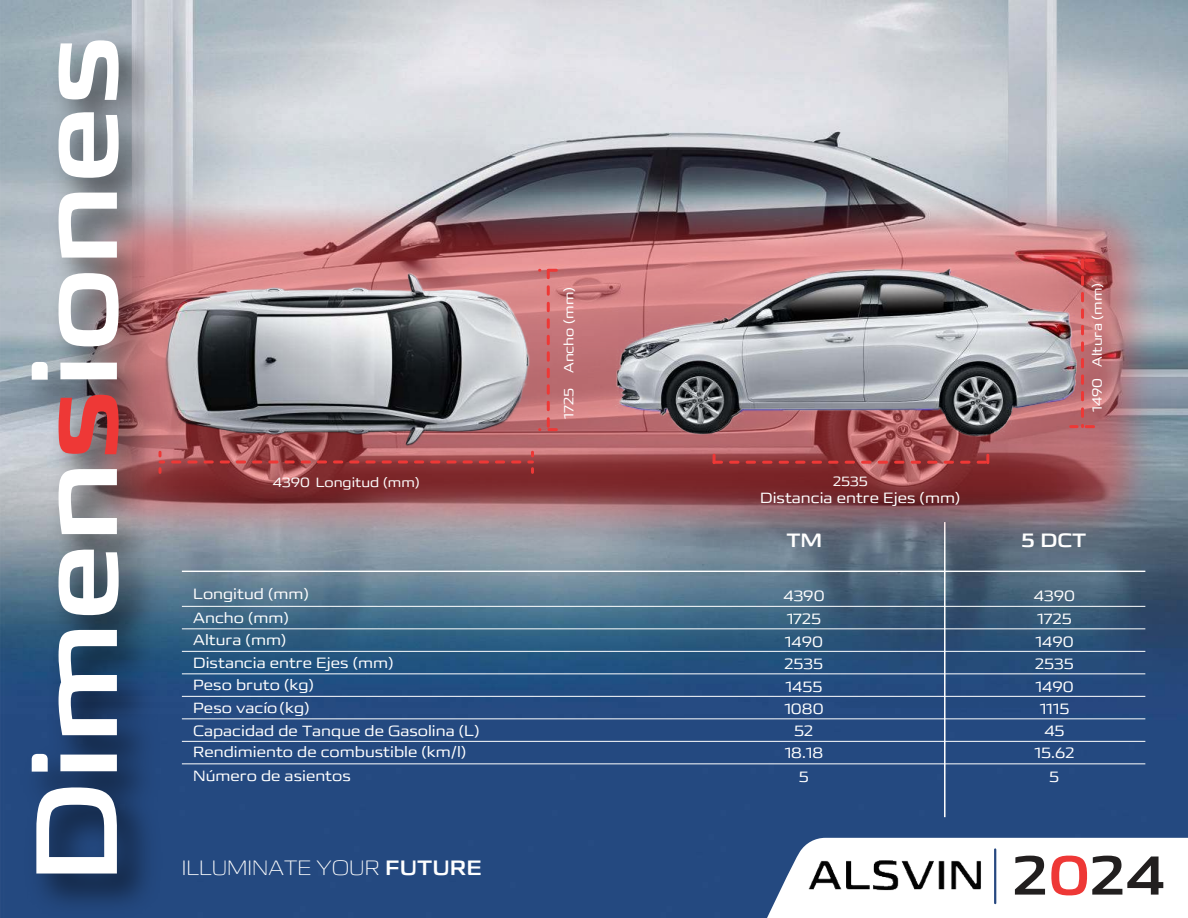
<style>
.page{position:relative;width:1188px;height:918px;background:#fff}
.page>*{position:absolute;margin:0;border:0;box-sizing:border-box;transform-origin:0 0}
.t1{font:116.7px "CHANGANUNITYPES B GB1 0";color:#fff}
.t2{font:55.2px "CHANGANUNITYPES B GB1 0";color:#221f1f}
.t3{font:21px "CHANGANUNITYPES L GB1 0";color:#fff}
.t4{font:19.5px "CHANGANUNITYPES B GB1 0";color:#fff}
.t5{font:15px "CHANGANUNITYPES R GB1 0";color:#fff}
.t6{font:13.5px "CHANGANUNITYPES R GB1 0";color:#fff}
.s1{color:#ee3836}
.s2{font-family:"CHANGANUNITYPES B GB1 0"}
</style>
<div class="page">
<img style="left:0;top:0;width:1188px;height:918px">
<hr style="left:182px;top:571px;width:963px;height:1px;background:#fff">
<hr style="left:182px;top:606px;width:963px;height:1px;background:#fff">
<hr style="left:182px;top:629px;width:963px;height:1px;background:#fff">
<hr style="left:182px;top:651px;width:963px;height:1px;background:#fff">
<hr style="left:182px;top:674px;width:963px;height:1px;background:#fff">
<hr style="left:182px;top:696px;width:963px;height:1px;background:#fff">
<hr style="left:182px;top:719px;width:963px;height:1px;background:#fff">
<hr style="left:182px;top:741px;width:963px;height:1px;background:#fff">
<hr style="left:182px;top:764px;width:963px;height:1px;background:#fff">
<hr style="left:944px;top:522px;width:2px;height:295px;background:#fff">
<svg style="left:762px;top:838px;width:426px;height:80px"></svg>
<hr style="left:994px;top:849px;width:2px;height:54px;background:#264880">
<img style="left:802px;top:848px;width:188px;height:55px">
<img style="left:212px;top:171px;width:970px;height:395px">
<svg style="left:212px;top:456px;width:322px;height:7px;background:#ab4344"></svg>
<svg style="left:713px;top:455px;width:276px;height:15px;background:#9b3b3d"></svg>
<svg style="left:540px;top:269px;width:16px;height:162px;background:#cb6f71"></svg>
<svg style="left:1090px;top:259px;width:4px;height:169px"></svg>
<img style="left:0;top:16px;width:212px;height:902px">
<img style="left:598px;top:252px;width:492px;height:192px">
<img style="left:152px;top:254px;width:385px;height:202px">
<h1 class="t1" style="left:32px;top:883px;width:850px;rotate:-90deg">Dimen<span class="s1">s</span>iones</h1>
<p class="t6" style="left:273px;top:477px;width:148px">4390 Longitud (mm)</p>
<p class="t6" style="left:563px;top:419px;width:133px;rotate:-90deg">1725 Ancho (mm)</p>
<p class="t6" style="left:833px;top:476px;width:36px">2535</p>
<p class="t5" style="left:760px;top:492px;width:202px">Distancia entre Ejes (mm)</p>
<p class="t6" style="left:1092px;top:412px;width:131px;rotate:-90deg">1490 Altura (mm)</p>
<h3 class="t4" style="left:786px;top:532px;width:37px">TM</h3>
<h3 class="t4" style="left:1021px;top:532px;width:67px">5 DCT</h3>
<p class="t5" style="left:193px;top:588px;width:117px">Longitud (mm)</p>
<p class="t5" style="left:783px;top:590px;width:43px">4390</p>
<p class="t5" style="left:1034px;top:590px;width:43px">4390</p>
<p class="t5" style="left:193px;top:611px;width:97px">Ancho (mm)</p>
<p class="t5" style="left:787px;top:613px;width:36px">1725</p>
<p class="t5" style="left:1037px;top:613px;width:36px">1725</p>
<p class="t5" style="left:193px;top:634px;width:95px">Altura (mm)</p>
<p class="t5" style="left:785px;top:636px;width:40px">1490</p>
<p class="t5" style="left:1036px;top:636px;width:40px">1490</p>
<p class="t5" style="left:193px;top:657px;width:202px">Distancia entre Ejes (mm)</p>
<p class="t5" style="left:784px;top:657px;width:40px">2535</p>
<p class="t5" style="left:1035px;top:657px;width:40px">2535</p>
<p class="t5" style="left:193px;top:679px;width:122px">Peso bruto (kg)</p>
<p class="t5" style="left:785px;top:680px;width:39px">1455</p>
<p class="t5" style="left:1036px;top:680px;width:40px">1490</p>
<p class="t5" style="left:193px;top:701px;width:118px">Peso vacío (kg)</p>
<p class="t5" style="left:784px;top:703px;width:41px">1080</p>
<p class="t5" style="left:1040px;top:703px;width:31px">1115</p>
<p class="t5" style="left:193px;top:724px;width:288px">Capacidad de Tanque de Gasolina (L)</p>
<p class="t5" style="left:794px;top:725px;width:21px">52</p>
<p class="t5" style="left:1044px;top:725px;width:22px">45</p>
<p class="t5" style="left:193px;top:746px;width:275px">Rendimiento de combustible (km/l)</p>
<p class="t5" style="left:785px;top:747px;width:40px">18.18</p>
<p class="t5" style="left:1035px;top:747px;width:41px">15.62</p>
<p class="t5" style="left:193px;top:770px;width:159px">Número de asientos</p>
<p class="t5" style="left:799px;top:770px;width:12px">5</p>
<p class="t5" style="left:1049px;top:770px;width:12px">5</p>
<h3 class="t3" style="left:182px;top:855px;width:302px">ILLUMINATE YOUR <span class="s2">FUTURE</span></h3>
<h2 class="t2" style="left:1013px;top:854px;width:155px">2<span class="s1">0</span>24</h2>
</div>
